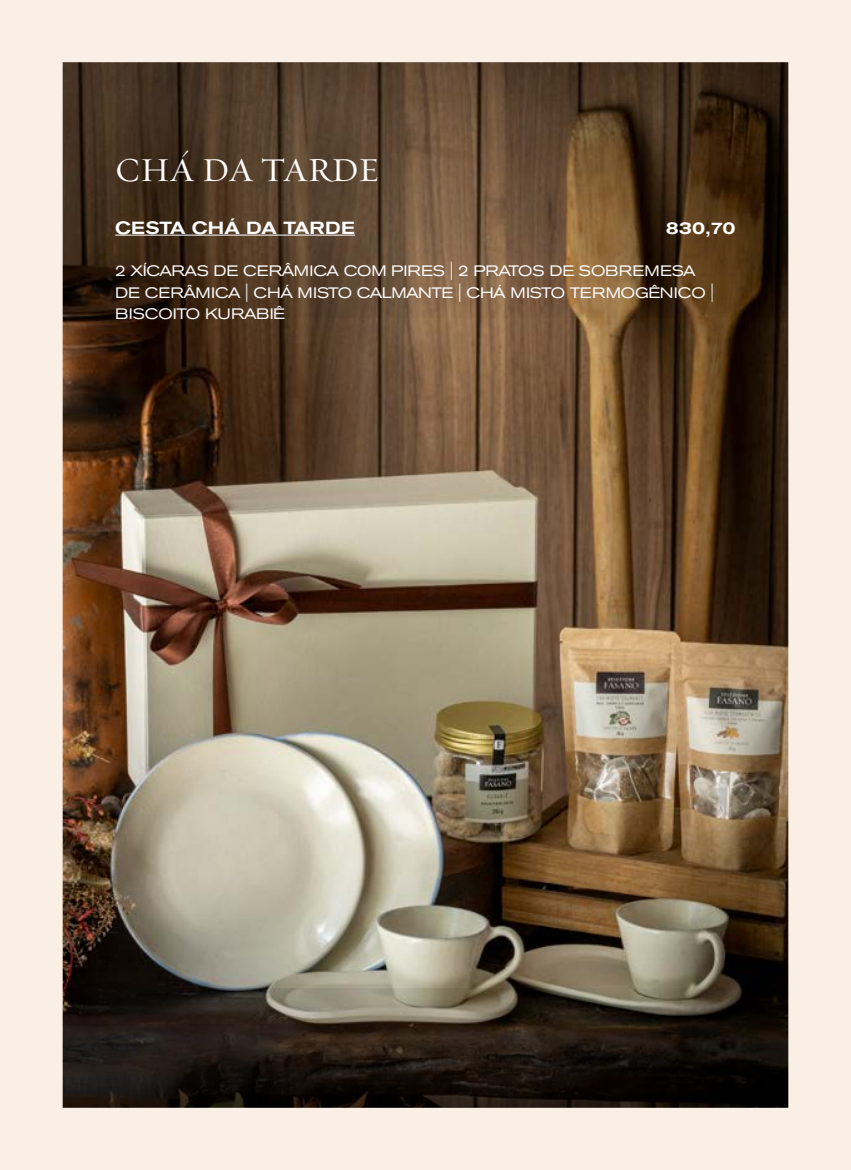
<style>
.page{position:relative;width:851px;height:1170px;background:#fff}
.page>*{position:absolute;margin:0;border:0;box-sizing:border-box;transform-origin:0 0}
.t1{font:33.75px "Requiem Text HTF Roman";color:#fffbfa}
.t2{font:500 expanded 17.5px "Akzidenz Grotesk BE";color:#fff}
.t3{font:500 expanded 17.5px "Akzidenz Grotesk BE";color:#fffdfe}
.t4{font:expanded 15px/21.2px "Akzidenz Grotesk BE";letter-spacing:-.01em;color:#fffdfe}
</style>
<div class="page">
<img style="left:0;top:0;width:850px;height:1169px">
<h1 class="t1" style="left:115px;top:150px;width:266px">CHÁ DA TARDE</h1>
<p class="t2" style="left:115px;top:217px;width:241px">CESTA CHÁ DA TARDE</p>
<p class="t3" style="left:665px;top:217px;width:72px">830,70</p>
<p class="t4" style="left:115px;top:260px;width:600px">2 XÍCARAS DE CERÂMICA COM PIRES | 2 PRATOS DE SOBREMESA<br>DE CERÂMICA | CHÁ MISTO CALMANTE | CHÁ MISTO TERMOGÊNICO |<br>BISCOITO KURABIÊ</p>
</div>
